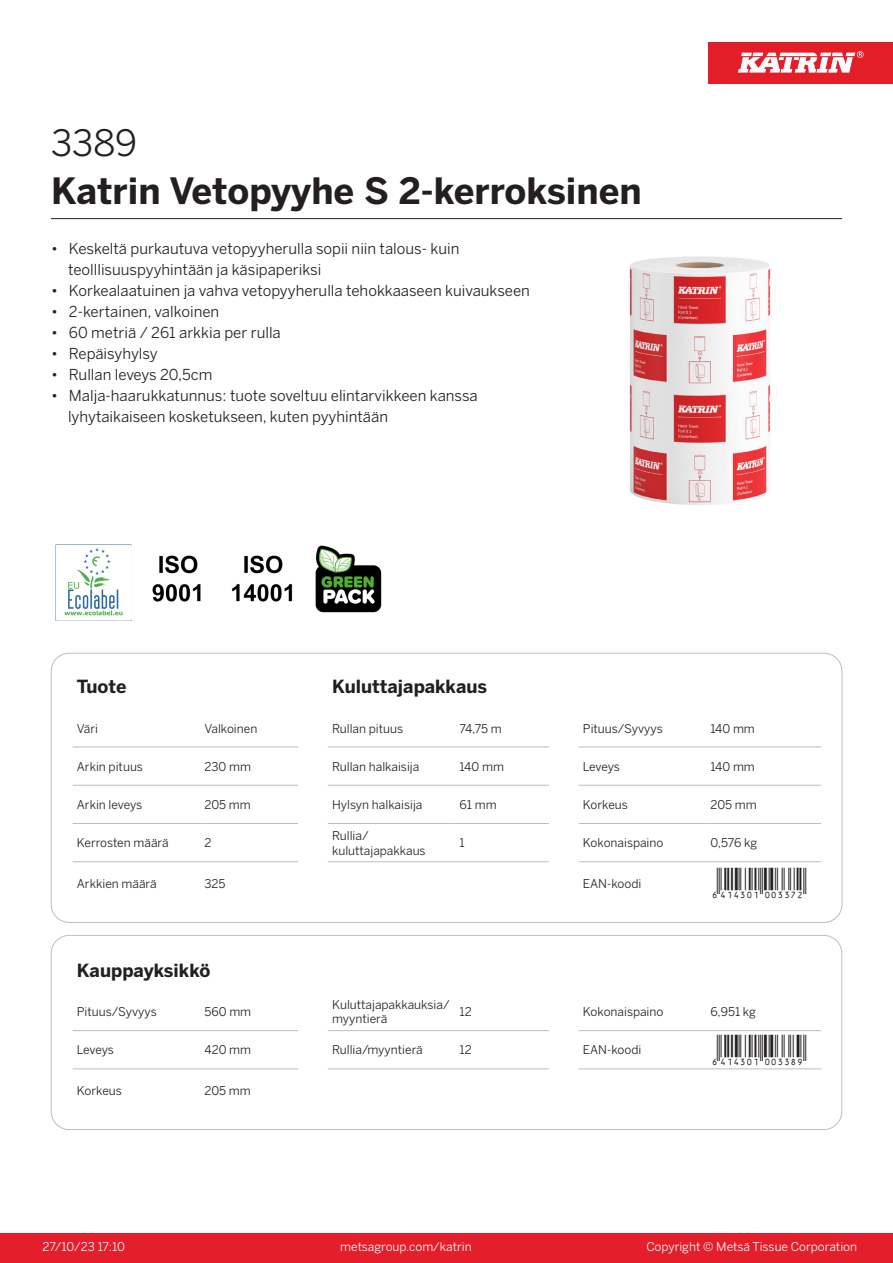
<style>
.page{position:relative;width:893px;height:1263px;background:#fff}
.page>*{position:absolute;margin:0;border:0;box-sizing:border-box;transform-origin:0 0}
.Product_Name{font:700 36px "Benton Sans";color:#231f20}
.External_material_co{font:36px "Benton Sans";color:#231f20}
.T_EAN{font:30px "Viisas EAN Matala";color:#231f20}
.T_TableHeader{font:700 18px "Benton Sans";color:#231f20}
.MarketingBullets{font:15px/21px "Benton Sans";color:#231f20}
.T_TableBody{font:12px/14.4px "Benton Sans";color:#231f20}
.t1{font:12px "Benton Sans";color:#fff}
</style>
<div class="page">
<div style="left:0;top:1233px;width:893px;height:30px;background:#e41e2b"></div>
<div style="left:708px;top:43px;width:185px;height:41px;background:#e31e28"></div>
<svg style="left:738px;top:51px;width:126px;height:22px"></svg>
<hr style="left:73px;top:747px;width:127px;height:1px;background:#bcbdc0">
<hr style="left:200px;top:747px;width:98px;height:1px;background:#bcbdc0">
<hr style="left:328px;top:747px;width:127px;height:1px;background:#bcbdc0">
<hr style="left:455px;top:747px;width:94px;height:1px;background:#bcbdc0">
<hr style="left:579px;top:747px;width:127px;height:1px;background:#bcbdc0">
<hr style="left:706px;top:747px;width:115px;height:1px;background:#bcbdc0">
<hr style="left:73px;top:785px;width:127px;height:1px;background:#bcbdc0">
<hr style="left:200px;top:785px;width:98px;height:1px;background:#bcbdc0">
<hr style="left:328px;top:785px;width:127px;height:1px;background:#bcbdc0">
<hr style="left:455px;top:785px;width:94px;height:1px;background:#bcbdc0">
<hr style="left:579px;top:785px;width:127px;height:1px;background:#bcbdc0">
<hr style="left:706px;top:785px;width:115px;height:1px;background:#bcbdc0">
<hr style="left:73px;top:823px;width:127px;height:1px;background:#bcbdc0">
<hr style="left:200px;top:823px;width:98px;height:1px;background:#bcbdc0">
<hr style="left:328px;top:823px;width:127px;height:1px;background:#bcbdc0">
<hr style="left:455px;top:823px;width:94px;height:1px;background:#bcbdc0">
<hr style="left:579px;top:823px;width:127px;height:1px;background:#bcbdc0">
<hr style="left:706px;top:823px;width:115px;height:1px;background:#bcbdc0">
<hr style="left:73px;top:861px;width:127px;height:1px;background:#bcbdc0">
<hr style="left:200px;top:861px;width:98px;height:1px;background:#bcbdc0">
<hr style="left:328px;top:861px;width:127px;height:1px;background:#bcbdc0">
<hr style="left:455px;top:861px;width:94px;height:1px;background:#bcbdc0">
<hr style="left:579px;top:861px;width:127px;height:1px;background:#bcbdc0">
<hr style="left:706px;top:861px;width:115px;height:1px;background:#bcbdc0">
<hr style="left:73px;top:1030px;width:127px;height:1px;background:#bcbdc0">
<hr style="left:200px;top:1030px;width:98px;height:1px;background:#bcbdc0">
<hr style="left:328px;top:1030px;width:127px;height:1px;background:#bcbdc0">
<hr style="left:455px;top:1030px;width:94px;height:1px;background:#bcbdc0">
<hr style="left:579px;top:1030px;width:127px;height:1px;background:#bcbdc0">
<hr style="left:706px;top:1030px;width:115px;height:1px;background:#bcbdc0">
<hr style="left:73px;top:1069px;width:127px;height:1px;background:#bcbdc0">
<hr style="left:200px;top:1069px;width:98px;height:1px;background:#bcbdc0">
<hr style="left:328px;top:1069px;width:127px;height:1px;background:#bcbdc0">
<hr style="left:455px;top:1069px;width:94px;height:1px;background:#bcbdc0">
<hr style="left:579px;top:1069px;width:127px;height:1px;background:#bcbdc0">
<hr style="left:706px;top:1069px;width:115px;height:1px;background:#bcbdc0">
<div style="left:51px;top:935px;width:791px;height:195px;border:1px solid #bcbdc0;border-radius:18px"></div>
<img style="left:629px;top:256px;width:142px;height:249px">
<img style="left:55px;top:544px;width:77px;height:77px">
<img style="left:152px;top:555px;width:49px;height:47px">
<img style="left:232px;top:555px;width:61px;height:47px">
<img style="left:315px;top:545px;width:67px;height:68px">
<hr style="left:51px;top:218px;width:791px;height:1px;background:#231f20">
<p class="External_material_co" style="left:51px;top:121px;width:88px">3389</p>
<p class="Product_Name" style="left:51px;top:168px;width:592px">Katrin Vetopyyhe S 2-kerroksinen</p>
<p class="MarketingBullets" style="left:68px;top:238px;width:393px;text-indent:-17px">• Keskeltä purkautuva vetopyyherulla sopii niin talous- kuin teolllisuuspyyhintään ja käsipaperiksi</p>
<p class="MarketingBullets" style="left:51px;top:280px;width:480px">• Korkealaatuinen ja vahva vetopyyherulla tehokkaaseen kuivaukseen</p>
<p class="MarketingBullets" style="left:51px;top:301px;width:170px">• 2-kertainen, valkoinen</p>
<p class="MarketingBullets" style="left:51px;top:322px;width:231px">• 60 metriä / 261 arkkia per rulla</p>
<p class="MarketingBullets" style="left:51px;top:343px;width:108px">• Repäisyhylsy</p>
<p class="MarketingBullets" style="left:51px;top:364px;width:163px">• Rullan leveys 20,5cm</p>
<p class="MarketingBullets" style="left:68px;top:385px;width:411px;text-indent:-17px">• Malja-haarukkatunnus: tuote soveltuu elintarvikkeen kanssa lyhytaikaiseen kosketukseen, kuten pyyhintään</p>
<p class="T_TableHeader" style="left:77px;top:675px;width:51px">Tuote</p>
<p class="T_TableHeader" style="left:332px;top:675px;width:157px">Kuluttajapakkaus</p>
<p class="T_TableBody" style="left:77px;top:721px;width:23px">Väri</p>
<p class="T_TableBody" style="left:204px;top:721px;width:54px">Valkoinen</p>
<p class="T_TableBody" style="left:332px;top:721px;width:73px">Rullan pituus</p>
<p class="T_TableBody" style="left:460px;top:721px;width:44px">74,75 m</p>
<p class="T_TableBody" style="left:583px;top:721px;width:81px">Pituus/Syvyys</p>
<p class="T_TableBody" style="left:710px;top:721px;width:46px">140 mm</p>
<p class="T_TableBody" style="left:77px;top:759px;width:68px">Arkin pituus</p>
<p class="T_TableBody" style="left:204px;top:759px;width:48px">230 mm</p>
<p class="T_TableBody" style="left:332px;top:759px;width:89px">Rullan halkaisija</p>
<p class="T_TableBody" style="left:460px;top:759px;width:46px">140 mm</p>
<p class="T_TableBody" style="left:583px;top:759px;width:39px">Leveys</p>
<p class="T_TableBody" style="left:710px;top:759px;width:46px">140 mm</p>
<p class="T_TableBody" style="left:77px;top:797px;width:67px">Arkin leveys</p>
<p class="T_TableBody" style="left:204px;top:797px;width:48px">205 mm</p>
<p class="T_TableBody" style="left:332px;top:797px;width:92px">Hylsyn halkaisija</p>
<p class="T_TableBody" style="left:460px;top:797px;width:39px">61 mm</p>
<p class="T_TableBody" style="left:583px;top:797px;width:47px">Korkeus</p>
<p class="T_TableBody" style="left:710px;top:797px;width:48px">205 mm</p>
<p class="T_TableBody" style="left:77px;top:836px;width:93px">Kerrosten määrä</p>
<p class="T_TableBody" style="left:204px;top:836px;width:9px">2</p>
<p class="T_TableBody" style="left:332px;top:829px;width:38px">Rullia/</p>
<p class="T_TableBody" style="left:332px;top:843px;width:95px">kuluttajapakkaus</p>
<p class="T_TableBody" style="left:460px;top:836px;width:7px">1</p>
<p class="T_TableBody" style="left:583px;top:836px;width:82px">Kokonaispaino</p>
<p class="T_TableBody" style="left:710px;top:836px;width:48px">0,576 kg</p>
<p class="T_TableBody" style="left:77px;top:876px;width:81px">Arkkien määrä</p>
<p class="T_TableBody" style="left:204px;top:876px;width:23px">325</p>
<p class="T_TableBody" style="left:583px;top:876px;width:60px">EAN-koodi</p>
<p class="T_EAN" style="left:710px;top:868px;width:97px">*6414301003372*</p>
<p class="T_TableHeader" style="left:77px;top:959px;width:135px">Kauppayksikkö</p>
<p class="T_TableBody" style="left:77px;top:1005px;width:81px">Pituus/Syvyys</p>
<p class="T_TableBody" style="left:204px;top:1005px;width:48px">560 mm</p>
<p class="T_TableBody" style="left:332px;top:997px;width:119px">Kuluttajapakkauksia/ myyntierä</p>
<p class="T_TableBody" style="left:460px;top:1005px;width:14px">12</p>
<p class="T_TableBody" style="left:583px;top:1005px;width:82px">Kokonaispaino</p>
<p class="T_TableBody" style="left:710px;top:1005px;width:47px">6,951 kg</p>
<p class="T_TableBody" style="left:77px;top:1043px;width:39px">Leveys</p>
<p class="T_TableBody" style="left:204px;top:1043px;width:48px">420 mm</p>
<p class="T_TableBody" style="left:332px;top:1043px;width:92px">Rullia/myyntierä</p>
<p class="T_TableBody" style="left:460px;top:1043px;width:14px">12</p>
<p class="T_TableBody" style="left:583px;top:1043px;width:60px">EAN-koodi</p>
<p class="T_EAN" style="left:710px;top:1034px;width:97px">*6414301003389*</p>
<p class="T_TableBody" style="left:77px;top:1083px;width:47px">Korkeus</p>
<p class="T_TableBody" style="left:204px;top:1083px;width:48px">205 mm</p>
<p class="t1" style="left:43px;top:1239px;width:84px">27/10/23 17:10</p>
<p class="t1" style="left:340px;top:1239px;width:133px">metsagroup.com/katrin</p>
<p class="t1" style="left:646px;top:1239px;width:212px">Copyright © Metsä Tissue Corporation</p>
</div>
